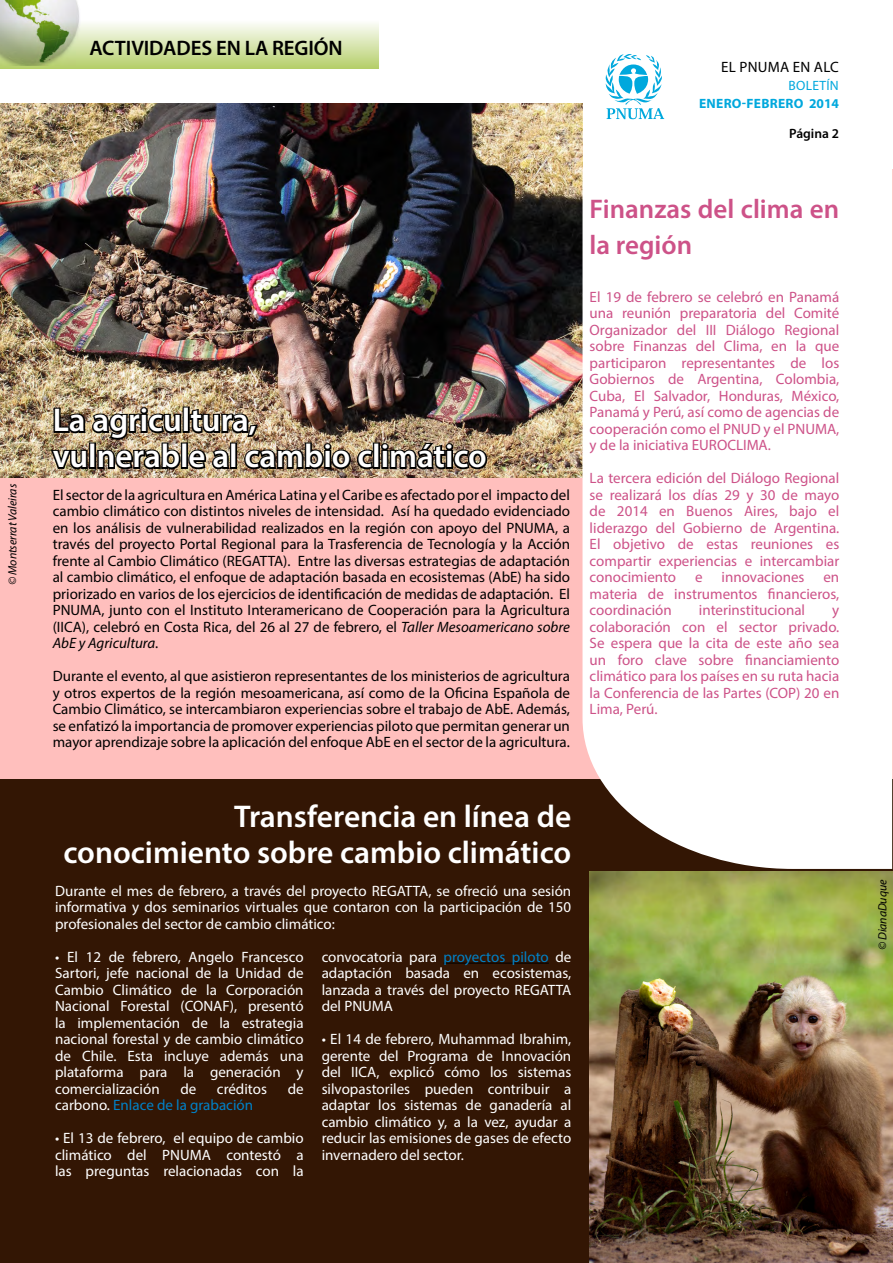
<style>
.page{position:relative;width:893px;height:1263px;background:#fff}
.page>*{position:absolute;margin:0;border:0;box-sizing:border-box;transform-origin:0 0}
.t1{font:600 33px/36px "Myriad Pro";color:#fff}
.t2{font:600 31.5px/36px "Myriad Pro";color:#fff;text-align:right}
.t3{font:600 27px/36px "Myriad Pro";color:#cd5288}
.t4{font:600 21px "Myriad Pro";letter-spacing:-.005em;color:#000}
.t5{font:15px/16.5px "Myriad Pro";color:#000;text-align:justify}
.t6{font:15px/16.5px "Myriad Pro";color:#fff;text-align:justify}
.t7{font:15px/16.5px "Myriad Pro";color:#cd5288;text-align:justify}
.t8{font:15px "Myriad Pro";color:#0081c7}
.t9{font:15px "Myriad Pro";letter-spacing:.02em;color:#000}
.t10{font:700 13.5px "Myriad Pro";letter-spacing:.02em;color:#00a8dd}
.t11{font:13.5px "Myriad Pro";letter-spacing:.02em;color:#00a8dd}
.t12{font:600 13.5px "Myriad Pro";color:#000}
.t13{font:italic 12px "Myriad Pro";letter-spacing:-.01em;color:#000}
.s1{font-style:italic}
.s2{color:#fff}
.s3{color:#0081c7}
</style>
<div class="page">
<svg style="left:0;top:23px;width:378px;height:46px;background:#d6e4ac"></svg>
<img style="left:0;top:0;width:80px;height:66px">
<div style="left:0;top:170px;width:893px;height:1093px;background:#ffbfbd"></div>
<img style="left:0;top:104px;width:583px;height:374px">
<div style="left:0;top:779px;width:893px;height:484px;background:#331604"></div>
<img style="left:590px;top:871px;width:302px;height:392px">
<div style="left:582px;top:169px;width:310px;height:700px;background:#fff"></div>
<img style="left:49px;top:354px;width:326px;height:124px">
<div style="left:373px;top:442px;width:7px;height:27px;border:3px solid #000"></div>
<div style="left:381px;top:450px;width:7px;height:19px;border:3px solid #000"></div>
<div style="left:381px;top:443px;width:8px;height:8px;border:3px solid #000;border-radius:50%"></div>
<img style="left:388px;top:440px;width:101px;height:31px">
<hr style="left:444px;top:963px;width:105px;height:1px;background:#000">
<svg style="left:605px;top:54px;width:59px;height:65px"></svg>
<p class="t13" style="left:5px;top:585px;width:102px;rotate:-90deg">© Montserrat Valeiras</p>
<h3 class="t4" style="left:90px;top:34px;width:255px">ACTIVIDADES EN LA REGIÓN</h3>
<p class="t9" style="left:721px;top:58px;width:119px">EL PNUMA EN ALC</p>
<p class="t11" style="left:788px;top:77px;width:52px">BOLETÍN</p>
<p class="t10" style="left:699px;top:95px;width:141px">ENERO-FEBRERO 2014</p>
<p class="t12" style="left:789px;top:125px;width:51px">Página 2</p>
<h1 class="t1" style="left:53px;top:401px;width:436px">La agricultura,<br>vulnerable al cambio climático</h1>
<p class="t5" style="left:53px;top:486px;width:519px">El sector de la agricultura en América Latina y el Caribe es afectado por el impacto del cambio climático con distintos niveles de intensidad. Así ha quedado evidenciado en los análisis de vulnerabilidad realizados en la región con apoyo del PNUMA, a través del proyecto Portal Regional para la Trasferencia de Tecnología y la Acción frente al Cambio Climático (REGATTA). Entre las diversas estrategias de adaptación al cambio climático, el enfoque de adaptación basada en ecosistemas (AbE) ha sido priorizado en varios de los ejercicios de identificación de medidas de adaptación. El PNUMA, junto con el Instituto Interamericano de Cooperación para la Agricultura (IICA), celebró en Costa Rica, del 26 al 27 de febrero, el <span class="s1">Taller Mesoamericano sobre AbE y Agricultura</span>.</p>
<p class="t5" style="left:53px;top:667px;width:519px">Durante el evento, al que asistieron representantes de los ministerios de agricultura y otros expertos de la región mesoamericana, así como de la Oficina Española de Cambio Climático, se intercambiaron experiencias sobre el trabajo de AbE. Además, se enfatizó la importancia de promover experiencias piloto que permitan generar un mayor aprendizaje sobre la aplicación del enfoque AbE en el sector de la agricultura.</p>
<h3 class="t3" style="left:590px;top:190px;width:251px">Finanzas del clima en la región</h3>
<p class="t7" style="left:590px;top:288px;width:251px">El 19 de febrero se celebró en Panamá una reunión preparatoria del Comité Organizador del III Diálogo Regional sobre Finanzas del Clima, en la que participaron representantes de los Gobiernos de Argentina, Colombia, Cuba, El Salvador, Honduras, México, Panamá y Perú, así como de agencias de cooperación como el PNUD y el PNUMA, y de la iniciativa EUROCLIMA.</p>
<p class="t7" style="left:590px;top:469px;width:251px">La tercera edición del Diálogo Regional se realizará los días 29 y 30 de mayo de 2014 en Buenos Aires, bajo el liderazgo del Gobierno de Argentina.<br>El objetivo de estas reuniones es compartir experiencias e intercambiar conocimiento</p>
<p class="t7" style="left:695px;top:568px;width:9px">e</p>
<p class="t7" style="left:722px;top:568px;width:84px">innovaciones</p>
<p class="t7" style="left:590px;top:568px;width:251px;text-indent:234px">en materia de instrumentos financieros, coordinación</p>
<p class="t7" style="left:699px;top:601px;width:108px">interinstitucional</p>
<p class="t7" style="left:590px;top:601px;width:251px;text-indent:243px">y colaboración con el sector privado.<br>Se espera que la cita de este año sea un foro clave sobre financiamiento climático para los países en su ruta hacia la Conferencia de las Partes (COP) 20 en Lima, Perú.</p>
<h2 class="t2" style="left:63px;top:798px;width:509px">Transferencia en línea de conocimiento sobre cambio climático</h2>
<p class="t6" style="left:55px;top:882px;width:518px">Durante el mes de febrero, a través del proyecto REGATTA, se ofreció una sesión informativa y dos seminarios virtuales que contaron con la participación de 150 profesionales del sector de cambio climático:</p>
<p class="t6" style="left:55px;top:948px;width:250px">• El 12 de febrero, Angelo Francesco Sartori, jefe nacional de la Unidad de Cambio Climático de la Corporación Nacional Forestal (CONAF), presentó la implementación de la estrategia nacional forestal y de cambio climático de Chile. Esta incluye además una plataforma para la generación y comercialización</p>
<p class="t6" style="left:180px;top:1080px;width:17px">de</p>
<p class="t6" style="left:217px;top:1080px;width:52px">créditos</p>
<p class="t6" style="left:288px;top:1080px;width:17px">de</p>
<p class="t8" style="left:55px;top:1096px;width:199px"><span class="s2">carbono.</span> Enlace de la grabación</p>
<p class="t6" style="left:55px;top:1129px;width:250px">• El 13 de febrero, el equipo de cambio climático del PNUMA contestó a las preguntas relacionadas con la</p>
<p class="t6" style="left:322px;top:948px;width:251px">convocatoria para <span class="s3">proyectos piloto</span> de adaptación basada en ecosistemas, lanzada a través del proyecto REGATTA del PNUMA</p>
<p class="t6" style="left:322px;top:1030px;width:251px">• El 14 de febrero, Muhammad Ibrahim, gerente del Programa de Innovación del IICA, explicó cómo los sistemas silvopastoriles pueden contribuir a adaptar los sistemas de ganadería al cambio climático y, a la vez, ayudar a reducir las emisiones de gases de efecto invernadero del sector.</p>
<p class="t13" style="left:875px;top:950px;width:72px;rotate:-90deg">© DianaDuque</p>
</div>
